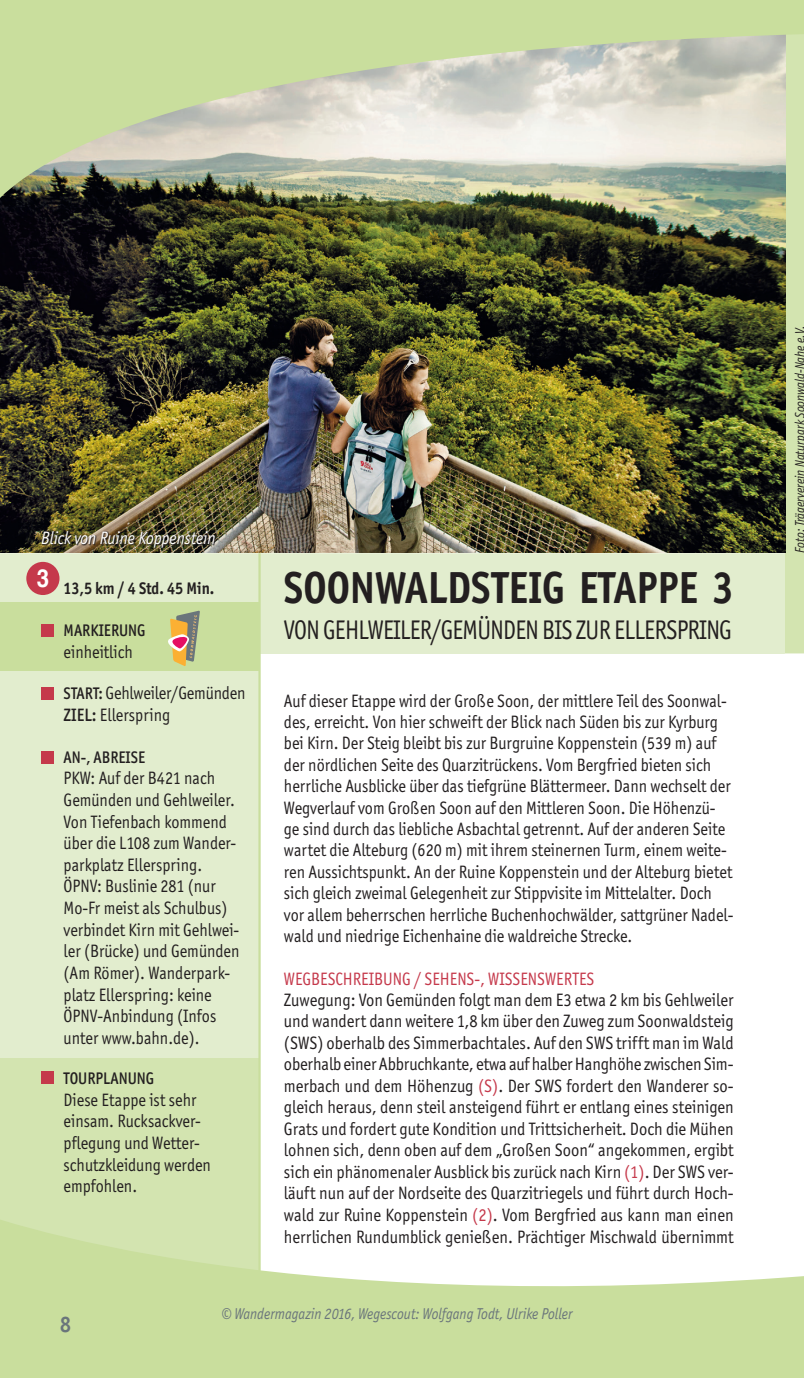
<style>
.page{position:relative;width:804px;height:1378px;background:#fff}
.page>*{position:absolute;margin:0;border:0;box-sizing:border-box;transform-origin:0 0}
.t1{font:700 45px "Officina Sans ITC Std";color:#231f20;scale:.9 1}
.t2{font:27px "Officina Sans ITC Std";letter-spacing:-.03em;color:#231f20;scale:.86 1}
.t3{font:700 24.75px "Helvetica";color:#fff;scale:.9 1}
.t4{font:700 22.5px "Officina Sans ITC Std";color:#6a757b;scale:.9 1}
.t5{font:18px/21.6px "Officina Sans ITC Std";color:#231f20;scale:.9 1}
.t6{font:18px/21.6px "Officina Sans ITC Std";color:#231f20;text-align:justify;scale:.92 1}
.t7{font:18px "Officina Sans ITC Std";color:#c5394b;scale:.9 1}
.t8{font:italic 18px "Officina Sans ITC Std";color:#fff;scale:.9 1}
.t9{font:500 16.88px "Officina Sans ITC Std";color:#231f20;scale:.9 1}
.t10{font:700 16.88px "Officina Sans ITC Std";color:#231f20;scale:.9 1}
.t11{font:italic 15.75px "Officina Sans ITC Std";color:#6a757b;scale:.9 1}
.t12{font:italic 13.5px "Officina Sans ITC Std";color:#231f20;scale:.9 1}
.s1{font-weight:500;font-size:16.88px}
.s2{font-weight:500}
.s3{color:#c5394b}
.s4{font-style:normal}
</style>
<div class="page">
<div style="left:751px;top:2px;width:53px;height:651px;background:#d3e4b0"></div>
<div style="left:0;top:818px;width:258px;height:499px;background:#d3e4b0"></div>
<div style="left:64px;top:551px;width:720px;height:102px;background:#e2edce"></div>
<div style="left:0;top:552px;width:258px;height:505px;background:#e2edce"></div>
<div style="left:0;top:602px;width:258px;height:69px;background:#c9de9d"></div>
<hr style="left:0;top:551px;width:784px;height:2px;background:#fff">
<div style="left:41px;top:624px;width:13px;height:13px;background:#c5394b"></div>
<div style="left:41px;top:687px;width:13px;height:13px;background:#c5394b"></div>
<img style="left:0;top:270px;width:785px;height:282px">
<div style="left:41px;top:1071px;width:13px;height:13px;background:#c5394b"></div>
<hr style="left:258px;top:553px;width:3px;height:735px;background:#c9de9d">
<div style="left:26px;top:562px;width:33px;height:33px;background:#c5394b;border-radius:50%"></div>
<svg style="left:0;top:1200px;width:804px;height:178px;fill:#c9de9d"></svg>
<img style="left:0;top:0;width:804px;height:270px">
<div style="left:41px;top:751px;width:13px;height:13px;background:#c5394b"></div>
<svg style="left:168px;top:611px;width:32px;height:55px"></svg>
<img style="left:42px;top:531px;width:174px;height:19px">
<p class="t8" style="left:41px;top:528px;width:195px">Blick von Ruine Koppenstein</p>
<p class="t10" style="left:64px;top:578px;width:169px">13,5 km / 4 Std. 45 Min.</p>
<p class="t9" style="left:64px;top:620px;width:92px">MARKIERUNG</p>
<p class="t5" style="left:64px;top:640px;width:78px">einheitlich</p>
<p class="t5" style="left:64px;top:682px;width:204px"><span class="s1">START:</span> Gehlweiler/Gemünden<br><span class="s2">ZIEL:</span> Ellerspring</p>
<p class="t9" style="left:64px;top:747px;width:92px">AN-, ABREISE</p>
<p class="t5" style="left:64px;top:767px;width:197px">PKW: Auf der B421 nach<br>Gemünden und Gehlweiler.<br>Von Tiefenbach kommend über die L108 zum Wander&shy;parkplatz Ellerspring.<br>ÖPNV: Buslinie 281 (nur<br>Mo-Fr meist als Schulbus) verbindet Kirn mit Gehlwei&shy;ler (Brücke) und Gemünden (Am Römer). Wanderpark&shy;platz Ellerspring: keine<br>ÖPNV-Anbindung (Infos unter www.bahn.de).</p>
<p class="t9" style="left:64px;top:1068px;width:102px">TOURPLANUNG</p>
<p class="t5" style="left:64px;top:1089px;width:165px">Diese Etappe ist sehr einsam. Rucksackver&shy;pflegung und Wetter&shy;schutzkleidung werden empfohlen.</p>
<h3 class="t3" style="left:37px;top:558px;width:15px">3</h3>
<h1 class="t1" style="left:284px;top:559px;width:501px">SOONWALDSTEIG ETAPPE 3</h1>
<h2 class="t2" style="left:284px;top:614px;width:522px">VON GEHLWEILER/GEMÜNDEN BIS ZUR ELLERSPRING</h2>
<p class="t5" style="left:284px;top:690px;width:501px">Auf dieser Etappe wird der Große Soon, der mittlere Teil des Soonwal&shy;des, erreicht. Von hier schweift der Blick nach Süden bis zur Kyrburg bei Kirn. Der Steig bleibt bis zur Burgruine Koppenstein (539 m) auf der nördlichen Seite des Quarzitrückens. Vom Bergfried bieten sich herrliche Ausblicke über das tiefgrüne Blättermeer. Dann wechselt der Wegverlauf vom Großen Soon auf den Mittleren Soon. Die Höhenzü&shy;ge sind durch das liebliche Asbachtal getrennt. Auf der anderen Seite wartet die Alteburg (620 m) mit ihrem steinernen Turm, einem weite&shy;ren Aussichtspunkt. An der Ruine Koppenstein und der Alteburg bietet sich gleich zweimal Gelegenheit zur Stippvisite im Mittelalter. Doch vor allem beherrschen herrliche Buchenhochwälder, sattgrüner Nadel&shy;wald und niedrige Eichenhaine die waldreiche Strecke.</p>
<p class="t7" style="left:284px;top:968px;width:346px">WEGBESCHREIBUNG / SEHENS-, WISSENSWERTES</p>
<p class="t6" style="left:284px;top:989px;width:490px">Zuwegung: Von Gemünden folgt man dem E3 etwa 2 km bis Gehlweiler und wandert dann weitere 1,8 km über den Zuweg zum Soonwaldsteig (SWS) oberhalb des Simmerbachtales. Auf den SWS trifft man im Wald oberhalb einer Abbruchkante, etwa auf halber Hanghöhe zwischen Sim&shy;merbach und dem Höhenzug <span class="s3">(S)</span>. Der SWS fordert den Wanderer so&shy;gleich heraus, denn steil ansteigend führt er entlang eines steinigen Grats und fordert gute Kondition und Trittsicherheit. Doch die Mühen lohnen sich, denn oben auf dem „Großen Soon“ angekommen, ergibt sich ein phänomenaler Ausblick bis zurück nach Kirn <span class="s3">(1)</span>. Der SWS ver&shy;läuft nun auf der Nordseite des Quarzitriegels und führt durch Hoch&shy;wald zur Ruine Koppenstein <span class="s3">(2)</span>. Vom Bergfried aus kann man einen herrlichen Rundumblick genießen. Prächtiger Mischwald übernimmt</p>
<p class="t4" style="left:60px;top:1310px;width:14px">8</p>
<p class="t11" style="left:222px;top:1305px;width:391px"><span class="s4">©</span> Wandermagazin 2016, Wegescout: Wolfgang Todt, Ulrike Poller</p>
<p class="t12" style="left:792px;top:553px;width:253px;rotate:-90deg">Foto: Trägerverein Naturpark Soonwald-Nahe e.V.</p>
</div>
